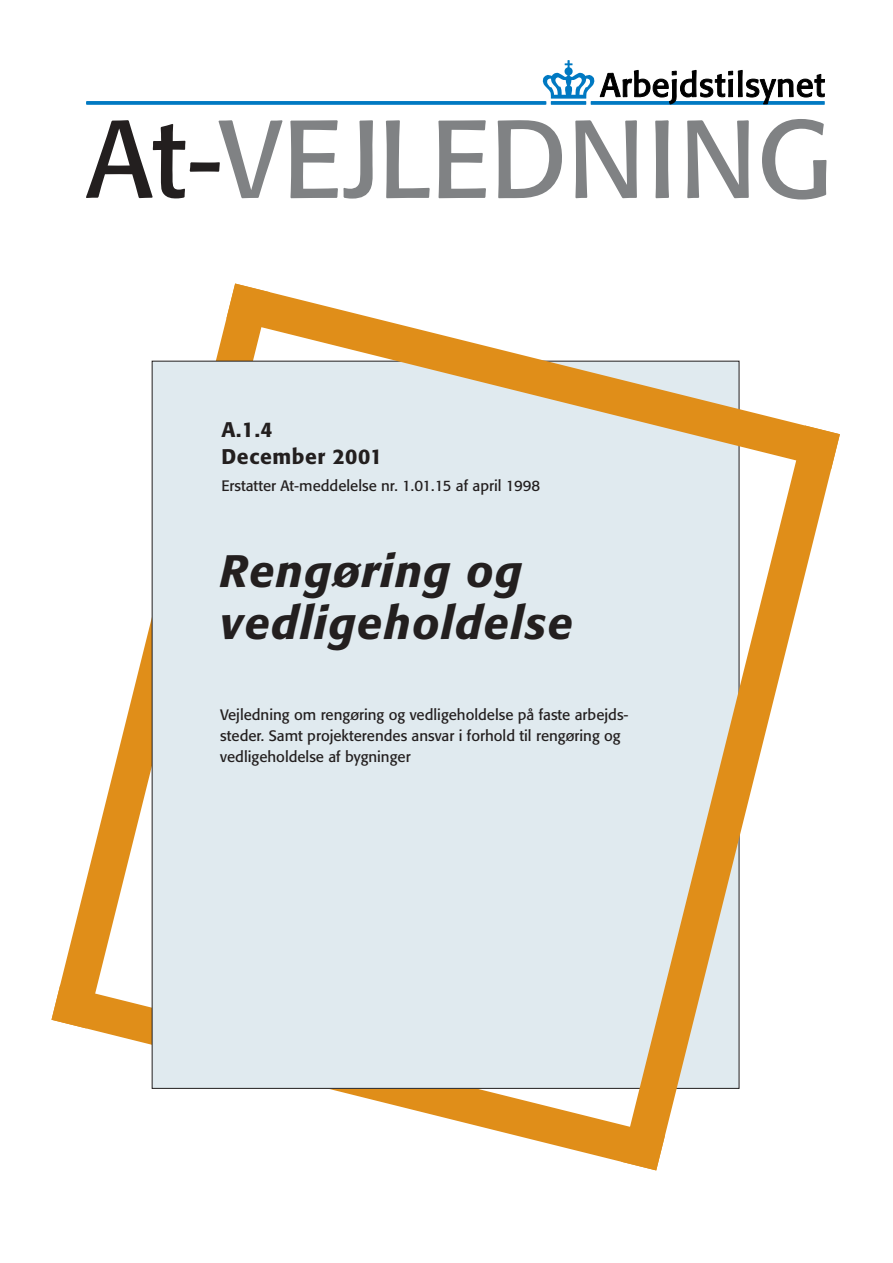
<style>
.page{position:relative;width:893px;height:1263px;background:#fff}
.page>*{position:absolute;margin:0;border:0;box-sizing:border-box;transform-origin:0 0}
.t1{font:109.5px "Formata";color:#808284}
.t2{font:italic 500 45px/52.5px "Formata";letter-spacing:.03em;color:#231f1f}
.t3{font:500 21px/27px "Formata";letter-spacing:.03em;color:#231f1f}
.t4{font:15px/21px "Formata";color:#231f1f}
.s1{color:#231f1f}
</style>
<div class="page">
<svg style="left:60px;top:320px;width:166px;height:665px"></svg>
<svg style="left:51px;top:985px;width:570px;height:177px"></svg>
<div style="left:152px;top:361px;width:587px;height:727px;background:#e0eaef"></div>
<svg style="left:226px;top:284px;width:581px;height:142px"></svg>
<svg style="left:86px;top:60px;width:739px;height:45px"></svg>
<svg style="left:621px;top:426px;width:218px;height:744px"></svg>
<h1 class="t1" style="left:86px;top:111px;width:747px"><span class="s1">At-</span>VEJLEDNING</h1>
<h3 class="t3" style="left:221px;top:417px;width:162px">A.1.4<br>December 2001</h3>
<p class="t4" style="left:221px;top:476px;width:320px">Erstatter At-meddelelse nr. 1.01.15 af april 1998</p>
<h2 class="t2" style="left:220px;top:548px;width:354px">Rengøring og vedligeholdelse</h2>
<p class="t4" style="left:220px;top:706px;width:410px">Vejledning om rengøring og vedligeholdelse på faste arbejds&shy;steder. Samt projekterendes ansvar i forhold til rengøring og vedligeholdelse af bygninger</p>
</div>
